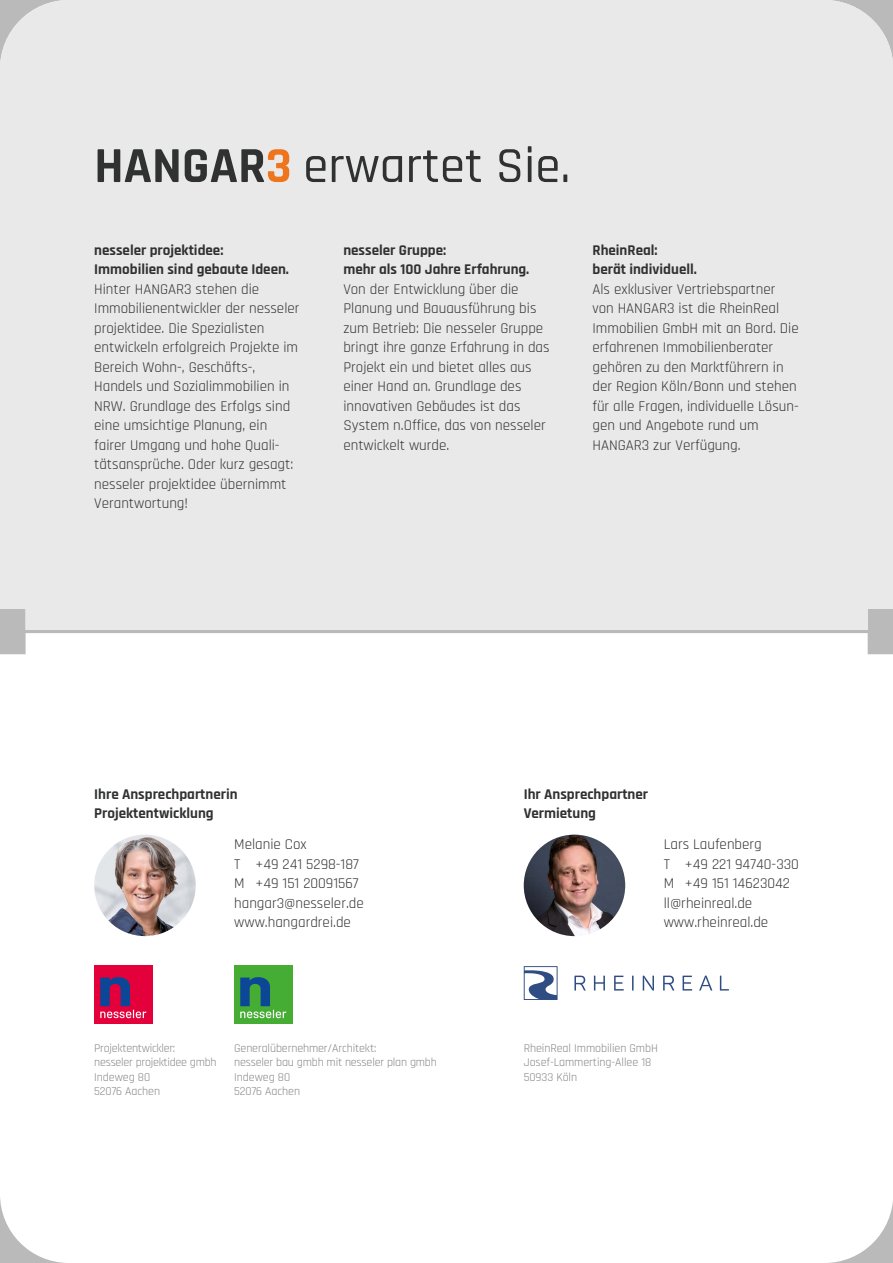
<style>
.page{position:relative;width:893px;height:1263px;background:#fff}
.page>*{position:absolute;margin:0;border:0;box-sizing:border-box;transform-origin:0 0}
.t1{font:500 51px "Rajdhani";color:#303131}
.t2{font:15px/19.5px "Rajdhani";color:#303131}
.t3{font:700 15px/19.5px "Rajdhani";color:#303131}
.t4{font:12px/14.4px "Rajdhani";letter-spacing:-.01em;color:#878485}
.s1{font-weight:700}
.s2{font-weight:700;color:#ee751b}
</style>
<div class="page">
<svg style="left:0;top:633px;width:893px;height:630px"></svg>
<div style="left:0;top:0;width:893px;height:630px;background:#eae9e9"></div>
<div style="left:234px;top:965px;width:58px;height:58px;background:#45ac34"></div>
<svg style="left:240px;top:977px;width:46px;height:41px"></svg>
<div style="left:94px;top:965px;width:58px;height:58px;background:#e4003a"></div>
<svg style="left:100px;top:977px;width:46px;height:41px"></svg>
<svg style="left:524px;top:966px;width:34px;height:34px"></svg>
<svg style="left:574px;top:976px;width:12px;height:14px"></svg>
<svg style="left:594px;top:976px;width:11px;height:14px"></svg>
<svg style="left:614px;top:976px;width:10px;height:14px"></svg>
<svg style="left:632px;top:976px;width:2px;height:14px"></svg>
<svg style="left:643px;top:976px;width:11px;height:14px"></svg>
<svg style="left:663px;top:976px;width:11px;height:14px"></svg>
<svg style="left:683px;top:976px;width:9px;height:14px"></svg>
<svg style="left:699px;top:975px;width:13px;height:15px"></svg>
<svg style="left:720px;top:976px;width:9px;height:14px"></svg>
<img style="left:524px;top:835px;width:101px;height:101px;border-radius:51px">
<img style="left:94px;top:835px;width:102px;height:101px;border-radius:51px">
<h1 class="t1" style="left:94px;top:136px;width:477px"><span class="s1">HANGAR</span><span class="s2">3</span> erwartet Sie.</h1>
<p class="t3" style="left:94px;top:241px;width:196px">nesseler projektidee:<br>Immobilien sind gebaute Ideen.</p>
<p class="t2" style="left:94px;top:280px;width:207px">Hinter HANGAR3 stehen die<br>Immobilienentwickler der nesseler projektidee. Die Spezialisten entwickeln erfolgreich Projekte im<br>Bereich Wohn-, Geschäfts-,<br>Handels und Sozialimmobilien in<br>NRW. Grundlage des Erfolgs sind eine umsichtige Planung, ein fairer Umgang und hohe Quali&shy;tätsansprüche. Oder kurz gesagt: nesseler projektidee übernimmt<br>Verantwortung!</p>
<p class="t3" style="left:343px;top:241px;width:187px">nesseler Gruppe:<br>mehr als 100 Jahre Erfahrung.</p>
<p class="t2" style="left:343px;top:280px;width:208px">Von der Entwicklung über die<br>Planung und Bauausführung bis zum Betrieb: Die nesseler Gruppe bringt ihre ganze Erfahrung in das<br>Projekt ein und bietet alles aus einer Hand an. Grundlage des innovativen Gebäudes ist das<br>System n.Office, das von nesseler entwickelt wurde.</p>
<p class="t3" style="left:592px;top:241px;width:106px">RheinReal:<br>berät individuell.</p>
<p class="t2" style="left:592px;top:280px;width:208px">Als exklusiver Vertriebspartner von HANGAR3 ist die RheinReal<br>Immobilien GmbH mit an Bord. Die erfahrenen Immobilienberater gehören zu den Marktführern in der Region Köln/Bonn und stehen für alle Fragen, individuelle Lösun&shy;gen und Angebote rund um<br>HANGAR3 zur Verfügung.</p>
<p class="t3" style="left:94px;top:785px;width:145px">Ihre Ansprechpartnerin<br>Projektentwicklung</p>
<p class="t2" style="left:234px;top:835px;width:131px">Melanie Cox<br>T +49 241 5298-187<br>M +49 151 20091567 hangar3@nesseler.de www.hangardrei.de</p>
<p class="t4" style="left:94px;top:1041px;width:124px">Projektentwickler: nesseler projektidee gmbh<br>Indeweg 80<br>52076 Aachen</p>
<p class="t4" style="left:234px;top:1041px;width:204px">Generalübernehmer/Architekt:<br>nesseler bau gmbh mit nesseler plan gmbh<br>Indeweg 80<br>52076 Aachen</p>
<p class="t3" style="left:524px;top:785px;width:126px">Ihr Ansprechpartner<br>Vermietung</p>
<p class="t2" style="left:664px;top:835px;width:137px">Lars Laufenberg<br>T +49 221 94740-330<br>M +49 151 14623042 ll@rheinreal.de www.rheinreal.de</p>
<p class="t4" style="left:524px;top:1041px;width:136px">RheinReal Immobilien GmbH<br>Josef-Lammerting-Allee 18<br>50933 Köln</p>
</div>
